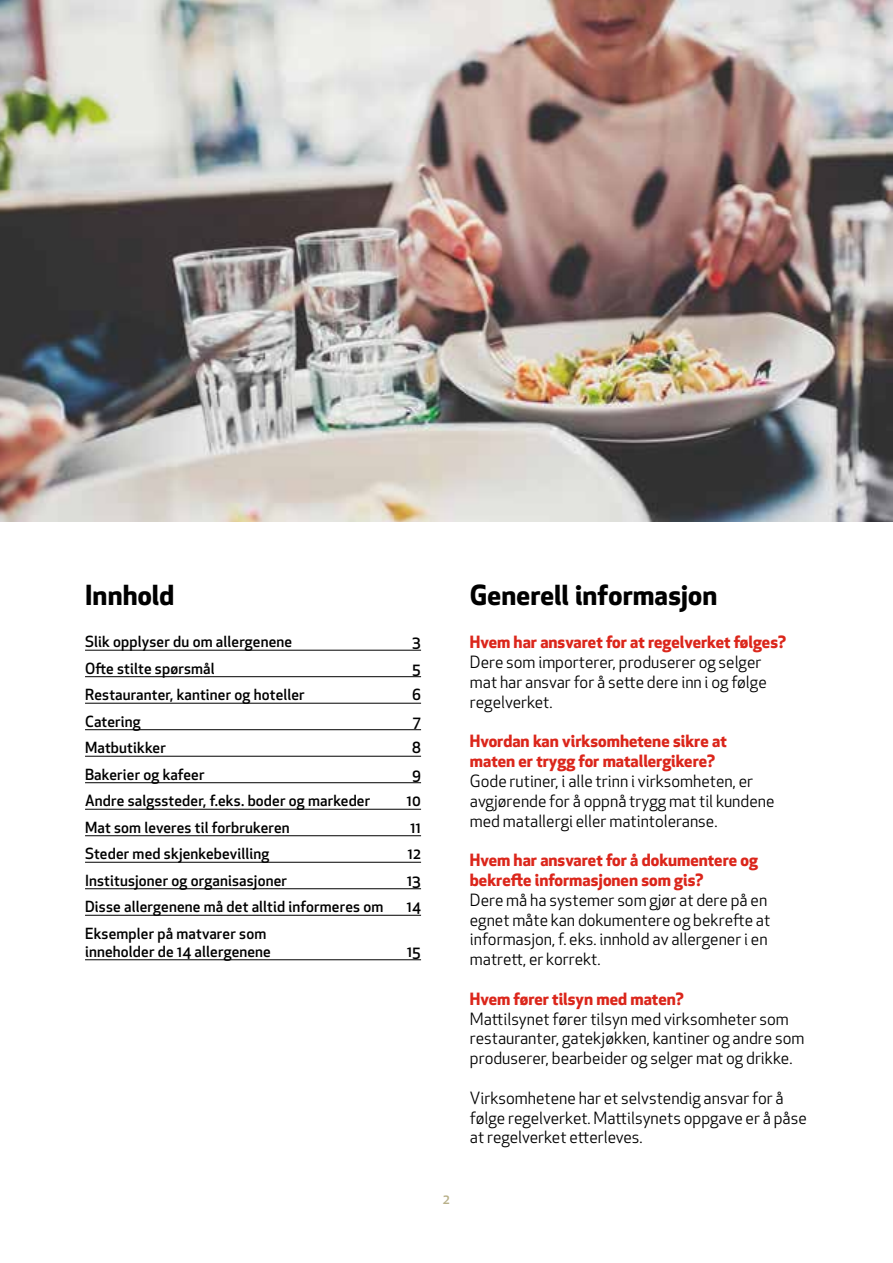
<style>
.page{position:relative;width:893px;height:1263px;background:#fff}
.page>*{position:absolute;margin:0;border:0;box-sizing:border-box;transform-origin:0 0}
.t1{font:700 27px "Apex New";letter-spacing:.005em;color:#000}
.t2{font:16.5px/19.8px "Apex New";color:#000}
.t3{font:700 16.5px/19.8px "Apex New";color:#db261b}
.t4{font:500 15px/18px "Apex New";letter-spacing:.01em;color:#000}
.t5{font:500 13.5px "Apex New";color:#b8b089}
</style>
<div class="page">
<hr style="left:85px;top:650px;width:336px;height:1px;background:#000">
<hr style="left:85px;top:676px;width:336px;height:1px;background:#000">
<hr style="left:85px;top:703px;width:336px;height:1px;background:#000">
<hr style="left:85px;top:729px;width:336px;height:1px;background:#000">
<hr style="left:85px;top:756px;width:336px;height:1px;background:#000">
<hr style="left:85px;top:782px;width:336px;height:1px;background:#000">
<hr style="left:85px;top:809px;width:336px;height:1px;background:#000">
<hr style="left:85px;top:835px;width:336px;height:1px;background:#000">
<hr style="left:85px;top:862px;width:336px;height:1px;background:#000">
<hr style="left:85px;top:888px;width:336px;height:1px;background:#000">
<hr style="left:85px;top:915px;width:336px;height:1px;background:#000">
<hr style="left:85px;top:959px;width:336px;height:1px;background:#000">
<img style="left:0;top:0;width:893px;height:522px">
<h1 class="t1" style="left:85px;top:575px;width:91px">Innhold</h1>
<h1 class="t1" style="left:470px;top:575px;width:249px">Generell informasjon</h1>
<p class="t4" style="left:85px;top:632px;width:209px">Slik opplyser du om allergenene</p>
<p class="t4" style="left:412px;top:632px;width:10px">3</p>
<p class="t4" style="left:85px;top:659px;width:131px">Ofte stilte spørsmål</p>
<p class="t4" style="left:412px;top:659px;width:10px">5</p>
<p class="t4" style="left:85px;top:685px;width:221px">Restauranter, kantiner og hoteller</p>
<p class="t4" style="left:412px;top:685px;width:10px">6</p>
<p class="t4" style="left:85px;top:712px;width:57px">Catering</p>
<p class="t4" style="left:413px;top:712px;width:10px">7</p>
<p class="t4" style="left:85px;top:738px;width:82px">Matbutikker</p>
<p class="t4" style="left:412px;top:738px;width:10px">8</p>
<p class="t4" style="left:85px;top:765px;width:121px">Bakerier og kafeer</p>
<p class="t4" style="left:412px;top:765px;width:10px">9</p>
<p class="t4" style="left:85px;top:791px;width:287px">Andre salgssteder, f.eks. boder og markeder</p>
<p class="t4" style="left:407px;top:791px;width:16px">10</p>
<p class="t4" style="left:85px;top:818px;width:206px">Mat som leveres til forbrukeren</p>
<p class="t4" style="left:411px;top:818px;width:12px">11</p>
<p class="t4" style="left:85px;top:844px;width:186px">Steder med skjenkebevilling</p>
<p class="t4" style="left:408px;top:844px;width:15px">12</p>
<p class="t4" style="left:85px;top:871px;width:203px">Institusjoner og organisasjoner</p>
<p class="t4" style="left:407px;top:871px;width:16px">13</p>
<p class="t4" style="left:85px;top:897px;width:300px">Disse allergenene må det alltid informeres om</p>
<p class="t4" style="left:407px;top:897px;width:16px">14</p>
<p class="t4" style="left:85px;top:924px;width:187px">Eksempler på matvarer som inneholder de 14 allergenene</p>
<p class="t4" style="left:407px;top:942px;width:16px">15</p>
<p class="t5" style="left:443px;top:1190px;width:9px">2</p>
<p class="t3" style="left:470px;top:632px;width:318px">Hvem har ansvaret for at regelverket følges?</p>
<p class="t2" style="left:470px;top:652px;width:298px">Dere som importerer, produserer og selger mat har ansvar for å sette dere inn i og følge regelverket.</p>
<p class="t3" style="left:470px;top:731px;width:258px">Hvordan kan virksomhetene sikre at maten er trygg for matallergikere?</p>
<p class="t2" style="left:470px;top:771px;width:306px">Gode rutiner, i alle trinn i virksomheten, er avgjørende for å oppnå trygg mat til kundene med matallergi eller matintoleranse.</p>
<p class="t3" style="left:470px;top:849px;width:290px">Hvem har ansvaret for å dokumentere og bekrefte informasjonen som gis?</p>
<p class="t2" style="left:470px;top:890px;width:302px">Dere må ha systemer som gjør at dere på en egnet måte kan dokumentere og bekrefte at informasjon, f. eks. innhold av allergener i en matrett, er korrekt.</p>
<p class="t3" style="left:470px;top:988px;width:215px">Hvem fører tilsyn med maten?</p>
<p class="t2" style="left:470px;top:1009px;width:336px">Mattilsynet fører tilsyn med virksomheter som restauranter, gatekjøkken, kantiner og andre som produserer, bearbeider og selger mat og drikke.</p>
<p class="t2" style="left:470px;top:1088px;width:338px">Virksomhetene har et selvstendig ansvar for å følge regelverket. Mattilsynets oppgave er å påse at regelverket etterleves.</p>
</div>
